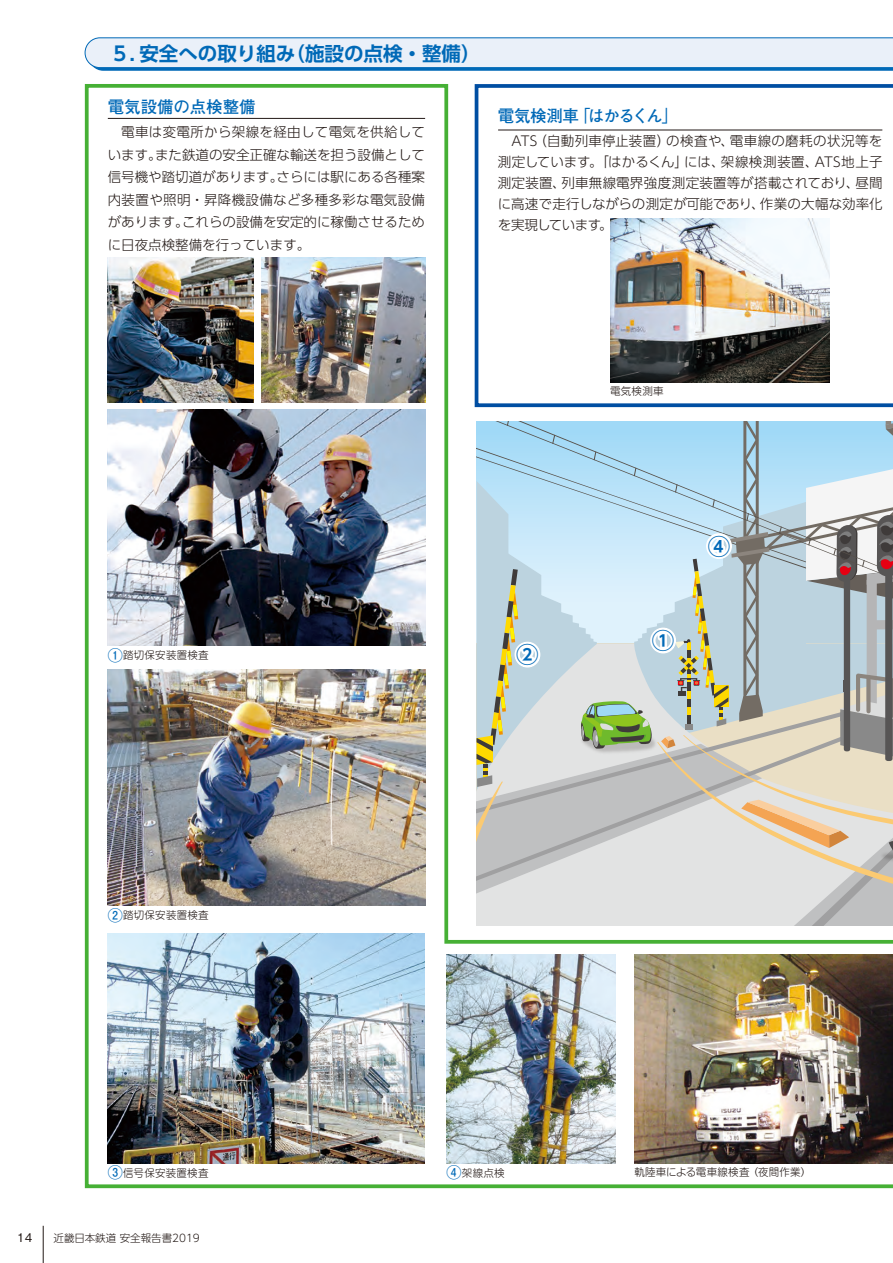
<style>
.page{position:relative;width:893px;height:1263px;background:#fff}
.page>*{position:absolute;margin:0;border:0;box-sizing:border-box;transform-origin:0 0}
.t1{font:700 22.5px "UD Shin Go Pro De";color:#0069b7}
.t2{font:700 19.5px "UD Shin Go Pro De";color:#0069b7}
.t3{font:700 16.5px "Futo Go B101 Pro";letter-spacing:-.06em;color:#0069b7}
.t4{font:700 16.5px "Futo Go B101 Pro";letter-spacing:-.015em;color:#0069b7}
.t5{font:300 13.5px/22.5px "UD Shin Go Pro";color:#231916;text-align:justify}
.t6{font:500 12px "Gothic BBB Pro";color:#231916}
.t7{font:300 10.5px "Shin M Go Pro";letter-spacing:.02em;color:#231916}
.t8{font:300 10.5px "UD Shin Go Pro";color:#231916}
.s1{font-family:"Futo Go B101 Pro";font-weight:700;font-size:15px;color:#0069b7}
</style>
<div class="page">
<hr style="left:43px;top:1226px;width:1px;height:37px;background:#231916">
<svg style="left:85px;top:37px;width:808px;height:34px"></svg>
<img style="left:84px;top:84px;width:809px;height:1105px">
<svg style="left:475px;top:84px;width:418px;height:323px"></svg>
<hr style="left:498px;top:130px;width:384px;height:1px;background:#231916">
<hr style="left:108px;top:118px;width:317px;height:1px;background:#231916">
<svg style="left:477px;top:422px;width:416px;height:503px"></svg>
<h2 class="t2" style="left:110px;top:38px;width:372px">５．安全への取り組み（施設の点検・整備）</h2>
<p class="t4" style="left:108px;top:93px;width:149px">電気設備の点検整備</p>
<p class="t5" style="left:108px;top:120px;width:319px">　電車は変電所から架線を経由して電気を供給しています。また鉄道の安全正確な輸送を担う設備として信号機や踏切道があります。さらには駅にある各種案内装置や照明・昇降機設備など多種多彩な電気設備があります。これらの設備を安定的に稼働させるために日夜点検整備を行っています。</p>
<p class="t3" style="left:498px;top:102px;width:182px">電気検測車「はかるくん」</p>
<p class="t5" style="left:498px;top:130px;width:386px;line-height:21px">　ATS（自動列車停止装置）の検査や、電車線の磨耗の状況等を測定しています。「はかるくん」には、架線検測装置、ATS地上子測定装置、列車無線電界強度測定装置等が搭載されており、昼間に高速で走行しながらの測定が可能であり、作業の大幅な効率化を実現しています。</p>
<p class="t7" style="left:610px;top:382px;width:55px">電気検測車</p>
<p class="t7" style="left:108px;top:647px;width:103px"><span class="s1">①</span>踏切保安装置検査</p>
<h1 class="t1" style="left:516px;top:636px;width:24px">②</h1>
<h1 class="t1" style="left:652px;top:622px;width:24px">①</h1>
<h1 class="t1" style="left:708px;top:528px;width:24px">④</h1>
<p class="t7" style="left:108px;top:907px;width:103px"><span class="s1">②</span>踏切保安装置検査</p>
<p class="t7" style="left:108px;top:1164px;width:102px"><span class="s1">③</span>信号保安装置検査</p>
<p class="t7" style="left:446px;top:1164px;width:60px"><span class="s1">④</span>架線点検</p>
<p class="t7" style="left:634px;top:1163px;width:178px">軌陸車による電車線検査（夜間作業）</p>
<p class="t6" style="left:17px;top:1227px;width:17px">14</p>
<p class="t8" style="left:54px;top:1229px;width:148px">近畿日本鉄道 安全報告書2019</p>
</div>
